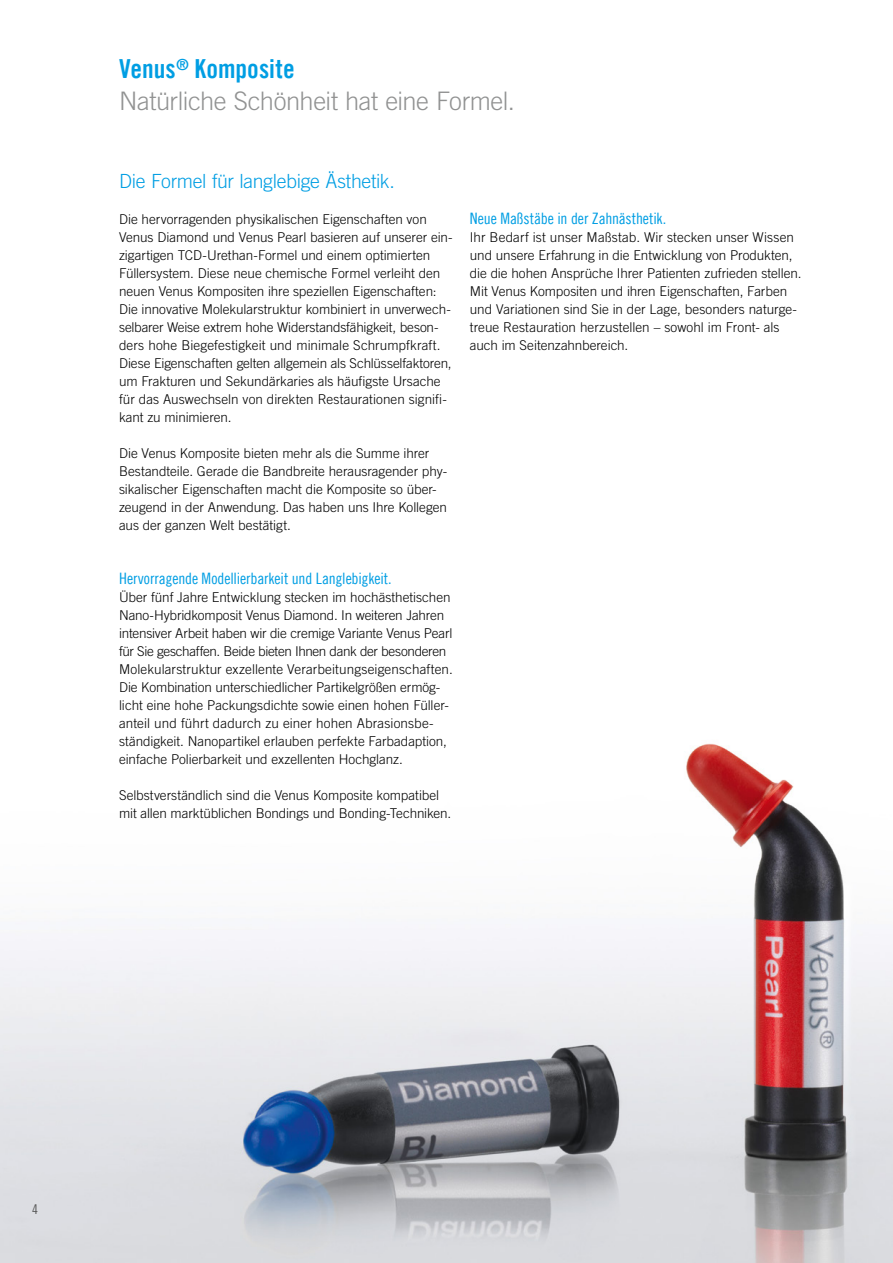
<style>
.page{position:relative;width:893px;height:1263px;background:#fff}
.page>*{position:absolute;margin:0;border:0;box-sizing:border-box;transform-origin:0 0}
.t1{font:26.25px "Trade Gothic LT Com Bd Cn 20";color:#009ee3}
.t2{font:300 25.5px "Trade Gothic LT Com";letter-spacing:-.015em;color:#919292}
.t3{font:300 19.5px "Trade Gothic LT Com";letter-spacing:-.015em;color:#009ee3}
.t4{font:15.75px "Trade Gothic LT Com Cn 18";letter-spacing:-.01em;color:#009ee3}
.t5{font:300 13.5px/18px "Trade Gothic LT Com";letter-spacing:-.005em;color:#000}
.t6{font:13.5px "Trade Gothic LT Com Cn 18";color:#565656}
</style>
<div class="page">
<img style="left:0;top:743px;width:893px;height:520px">
<h1 class="t1" style="left:119px;top:53px;width:177px">Venus<sup>®</sup> Komposite</h1>
<h2 class="t2" style="left:119px;top:86px;width:397px">Natürliche Schönheit hat eine Formel.</h2>
<h3 class="t3" style="left:119px;top:170px;width:277px">Die Formel für langlebige Ästhetik.</h3>
<p class="t5" style="left:119px;top:210px;width:335px">Die hervorragenden physikalischen Eigenschaften von Venus Diamond und Venus Pearl basieren auf unserer ein&shy;zigartigen TCD-Urethan-Formel und einem optimierten Füllersystem. Diese neue chemische Formel verleiht den neuen Venus Kompositen ihre speziellen Eigenschaften:<br>Die innovative Molekularstruktur kombiniert in unverwech&shy;selbarer Weise extrem hohe Widerstandsfähigkeit, beson&shy;ders hohe Biegefestigkeit und minimale Schrumpfkraft.<br>Diese Eigenschaften gelten allgemein als Schlüsselfaktoren, um Frakturen und Sekundärkaries als häufigste Ursache für das Auswechseln von direkten Restaurationen signifi&shy;kant zu minimieren.</p>
<p class="t5" style="left:119px;top:444px;width:330px">Die Venus Komposite bieten mehr als die Summe ihrer Bestandteile. Gerade die Bandbreite herausragender phy&shy;sikalischer Eigenschaften macht die Komposite so über&shy;zeugend in der Anwendung. Das haben uns Ihre Kollegen aus der ganzen Welt bestätigt.</p>
<p class="t4" style="left:119px;top:569px;width:274px">Hervorragende Modellierbarkeit und Langlebigkeit.</p>
<p class="t5" style="left:119px;top:588px;width:335px">Über fünf Jahre Entwicklung stecken im hochästhetischen Nano-Hybridkomposit Venus Diamond. In weiteren Jahren intensiver Arbeit haben wir die cremige Variante Venus Pearl für Sie geschaffen. Beide bieten Ihnen dank der besonderen Molekularstruktur exzellente Verarbeitungseigenschaften.<br>Die Kombination unterschiedlicher Partikelgrößen ermög&shy;licht eine hohe Packungsdichte sowie einen hohen Füller&shy;anteil und führt dadurch zu einer hohen Abrasionsbe&shy;ständigkeit. Nanopartikel erlauben perfekte Farbadaption, einfache Polierbarkeit und exzellenten Hochglanz.</p>
<p class="t5" style="left:119px;top:786px;width:334px">Selbstverständlich sind die Venus Komposite kompatibel mit allen marktüblichen Bondings und Bonding-Techniken.</p>
<p class="t4" style="left:470px;top:209px;width:198px">Neue Maßstäbe in der Zahnästhetik.</p>
<p class="t5" style="left:470px;top:228px;width:333px">Ihr Bedarf ist unser Maßstab. Wir stecken unser Wissen und unsere Erfahrung in die Entwicklung von Produkten, die die hohen Ansprüche Ihrer Patienten zufrieden stellen.<br>Mit Venus Kompositen und ihren Eigenschaften, Farben und Variationen sind Sie in der Lage, besonders naturge&shy;treue Restauration herzustellen – sowohl im Front- als auch im Seitenzahnbereich.</p>
<p class="t6" style="left:32px;top:1201px;width:7px">4</p>
</div>
